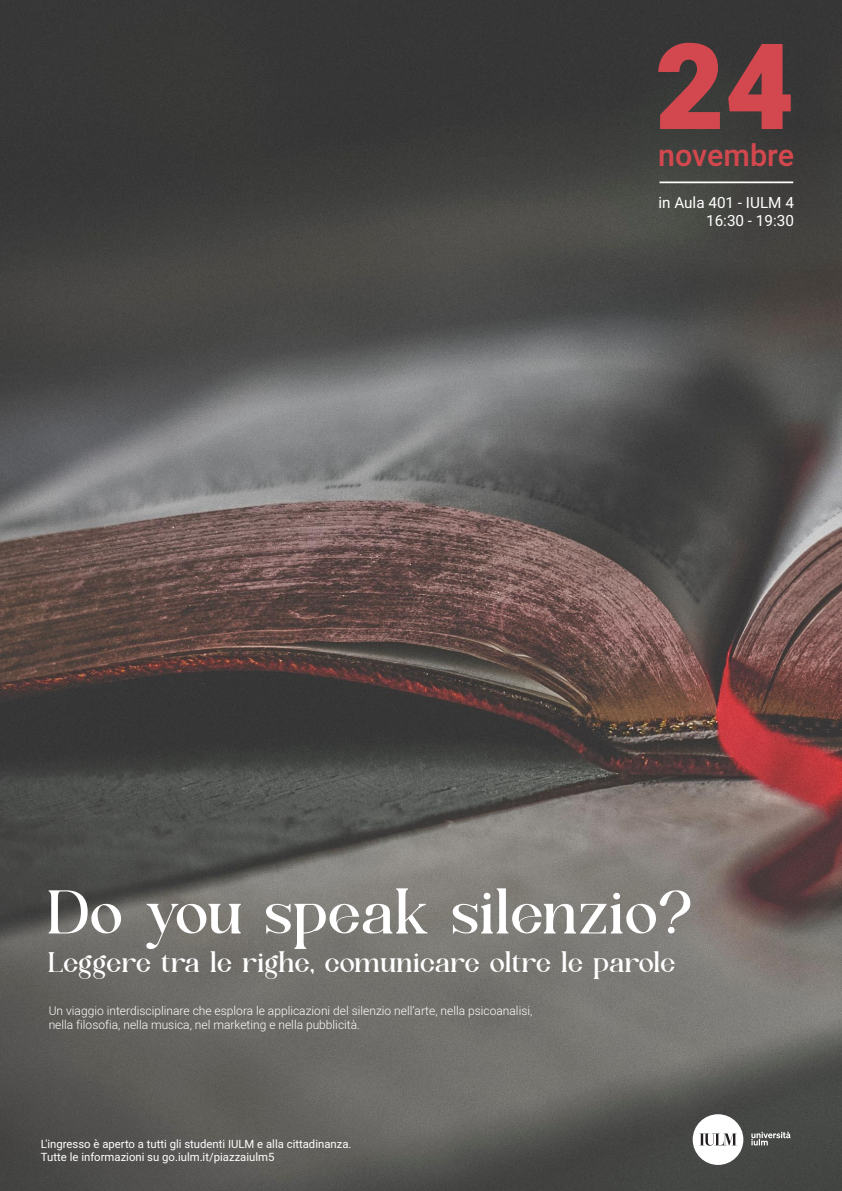
<style>
.page{position:relative;width:842px;height:1191px;background:#fff}
.page>*{position:absolute;margin:0;border:0;box-sizing:border-box;transform-origin:0 0}
.t1{font:900 119.6px "Heebo";color:#d3484e}
.t2{font:61.6px "Shandora DEMO";color:#fff}
.t3{font:500 30.4px "Heebo";color:#d3484e}
.t4{font:28.2px "Shandora DEMO";color:#fff}
.t5{font:15.3px/18.3px "Heebo";color:#fff;text-align:right}
.t6{font:300 12px/14.4px "Heebo";color:#fff}
.t7{font:11.3px/13.6px "Heebo";color:#fff}
</style>
<div class="page">
<img style="left:0;top:0;width:842px;height:1191px">
<div style="left:693px;top:1114px;width:50px;height:50px;background:#fff;border-radius:50%"></div>
<svg style="left:751px;top:1131px;width:39px;height:14px"></svg>
<svg style="left:699px;top:1133px;width:37px;height:12px"></svg>
<hr style="left:659px;top:181px;width:134px;height:2px;background:#fff">
<h1 class="t1" style="left:655px;top:4px;width:141px">24</h1>
<h3 class="t3" style="left:658px;top:134px;width:138px">novembre</h3>
<p class="t5" style="left:658px;top:193px;width:137px">in Aula 401 - IULM 4<br>16:30 - 19:30</p>
<h2 class="t2" style="left:49px;top:876px;width:647px">Do you speak silenzio?</h2>
<h3 class="t4" style="left:49px;top:945px;width:629px">Leggere tra le righe, comunicare oltre le parole</h3>
<p class="t6" style="left:49px;top:1003px;width:485px">Un viaggio interdisciplinare che esplora le applicazioni del silenzio nell’arte, nella psicoanalisi, nella filosofia, nella musica, nel marketing e nella pubblicità.</p>
<p class="t7" style="left:41px;top:1136px;width:312px">L'ingresso è aperto a tutti gli studenti IULM e alla cittadinanza.<br>Tutte le informazioni su go.iulm.it/piazzaiulm5</p>
</div>
